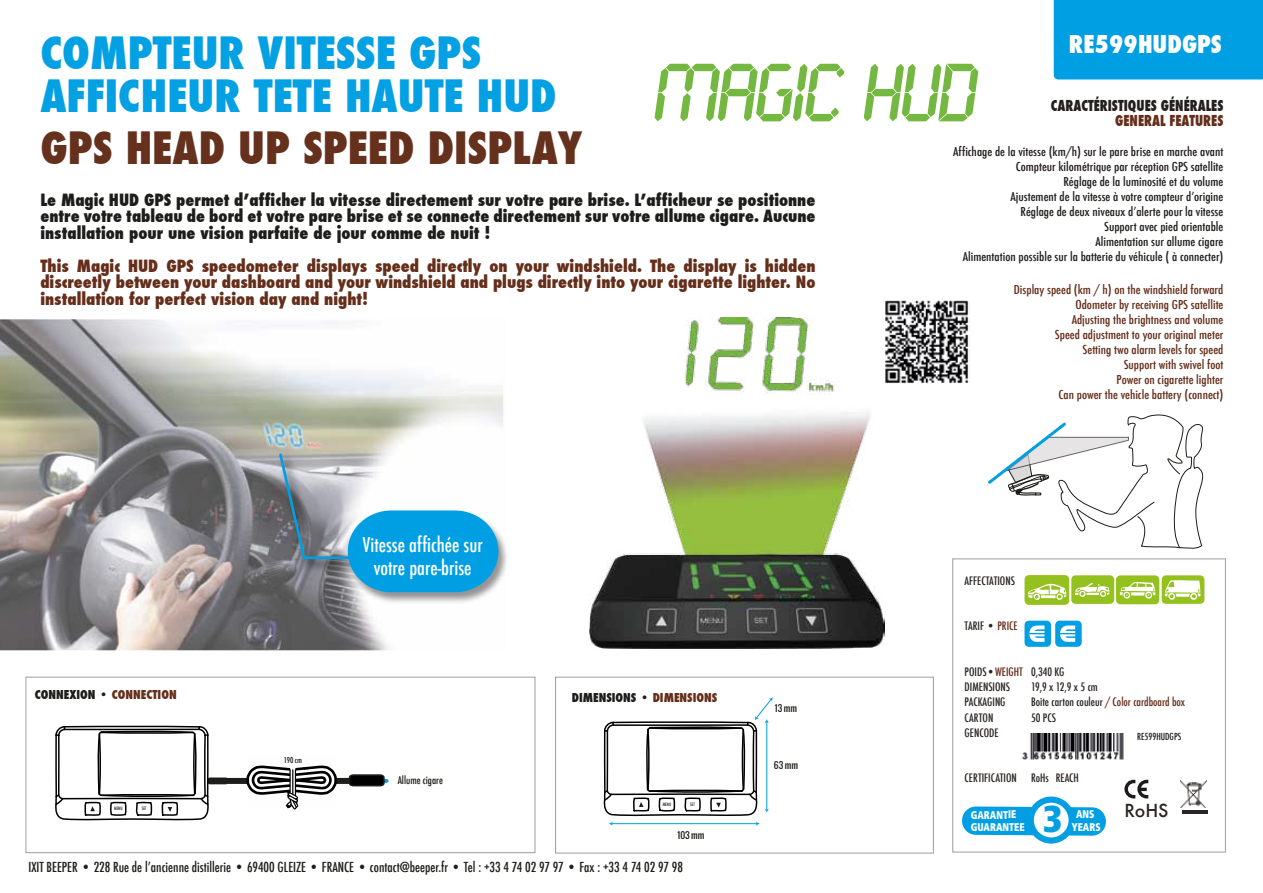
<style>
.page{position:relative;width:1263px;height:893px;background:#fff}
.page>*{position:absolute;margin:0;border:0;box-sizing:border-box;transform-origin:0 0}
.t1{font:72px "LCD Bold";color:#74b841}
.t2{font:800 condensed 43.5px/43.5px "Futura";color:#009fe3}
.t3{font:800 condensed 43.5px "Futura";color:#642e1a}
.t4{font:900 condensed 37.35px "Frutiger";color:#009fe3}
.t5{font:800 condensed 24px "Futura";color:#fff}
.t6{font:500 condensed 19.8px/23.9px "Futura";color:#fff;text-align:center}
.t7{font:500 17.55px "Futura";color:#2b2523}
.t8{font:800 condensed 16.5px/16.5px "Futura";color:#1d1d1b;text-align:justify}
.t9{font:800 condensed 16.5px/16.5px "Futura";color:#642e1a;text-align:justify}
.t10{font:800 condensed 14.7px "Futura";color:#241f1f;scale:.89 1}
.t11{font:800 condensed 14.7px "Futura";color:#642e1a;scale:.89 1}
.t12{font:500 condensed 13.5px "Futura";color:#1d1d1b}
.t13{font:500 condensed 12px/15px "Futura";color:#241f1f;text-align:right;scale:1.1 1}
.t14{font:500 condensed 12px/15px "Futura";color:#642e1a;text-align:right;scale:1.1 1}
.t15{font:800 condensed 12px "Futura";color:#1d1d1b}
.t16{font:500 condensed 11.4px/15.1px "Futura";color:#2b2523}
.t17{font:900 condensed 11.25px "Frutiger";color:#fff;scale:.86 1}
.t18{font:500 condensed 10.5px "Futura";color:#1d1d1b}
.t19{font:500 condensed 9.45px "Futura";color:#1d1d1b}
.t20{font:9px "Oswald";color:#1d1d1b}
.t21{font:500 condensed 7.95px "Futura";color:#1d1d1b}
.t22{font:500 condensed 4.5px "Futura";color:#1d1d1b}
.s1{color:#642e1a}
</style>
<div class="page">
<img style="left:0;top:319px;width:503px;height:331px">
<div style="left:1054px;top:0;width:209px;height:79px;background:#009fe3"></div>
<div style="left:555px;top:677px;width:378px;height:176px;border:1px solid #9d9d9c"></div>
<div style="left:26px;top:677px;width:509px;height:176px;border:1px solid #9d9d9c"></div>
<img style="left:1022px;top:733px;width:102px;height:27px">
<img style="left:1181px;top:780px;width:26px;height:27px">
<svg style="left:1124px;top:780px;width:24px;height:18px"></svg>
<hr style="left:1182px;top:810px;width:25px;height:3px;background:#2b2523">
<svg style="left:962px;top:806px;width:144px;height:30px;background:#1daae6"></svg>
<svg style="left:1031px;top:799px;width:41px;height:42px"></svg>
<div style="left:1027px;top:796px;width:48px;height:48px;border:6px solid #009fe3;border-radius:50%"></div>
<div style="left:1024px;top:621px;width:27px;height:26px;background:#009fe3;border-radius:4px"></div>
<svg style="left:1029px;top:625px;width:15px;height:17px"></svg>
<div style="left:1055px;top:621px;width:27px;height:26px;background:#009fe3;border-radius:4px"></div>
<svg style="left:1060px;top:625px;width:15px;height:17px"></svg>
<div style="left:1162px;top:575px;width:42px;height:29px;background:#95c11f;border-radius:4px"></div>
<svg style="left:1164px;top:580px;width:37px;height:20px"></svg>
<div style="left:1024px;top:575px;width:45px;height:30px;background:#95c11f;border-radius:4px"></div>
<svg style="left:1028px;top:584px;width:38px;height:16px"></svg>
<div style="left:1116px;top:575px;width:43px;height:29px;background:#95c11f;border-radius:4px"></div>
<svg style="left:1120px;top:582px;width:36px;height:17px"></svg>
<div style="left:1071px;top:575px;width:43px;height:29px;background:#95c11f;border-radius:4px"></div>
<svg style="left:1075px;top:583px;width:35px;height:14px"></svg>
<div style="left:952px;top:559px;width:273px;height:293px;border:1px solid #9d9d9c"></div>
<div style="left:208px;top:778px;width:20px;height:6px;background:#1d1d1b;border-radius:3px"></div>
<div style="left:207px;top:777px;width:22px;height:7px;border:2px solid #1d1d1b;border-radius:3px"></div>
<div style="left:227px;top:778px;width:135px;height:6px;background:#1d1d1b"></div>
<svg style="left:244px;top:765px;width:93px;height:45px"></svg>
<svg style="left:348px;top:774px;width:40px;height:13px"></svg>
<svg style="left:55px;top:725px;width:155px;height:96px"></svg>
<svg style="left:603px;top:697px;width:170px;height:129px"></svg>
<img style="left:885px;top:300px;width:84px;height:84px">
<img style="left:589px;top:317px;width:295px;height:331px">
<img style="left:273px;top:447px;width:185px;height:129px">
<img style="left:343px;top:508px;width:164px;height:99px">
<svg style="left:279px;top:453px;width:220px;height:140px"></svg>
<svg style="left:988px;top:414px;width:216px;height:135px"></svg>
<h3 class="t5" style="left:1069px;top:27px;width:154px">RE599HUDGPS</h3>
<h2 class="t2" style="left:40px;top:31px;width:518px">COMPTEUR VITESSE GPS<br>AFFICHEUR TETE HAUTE HUD</h2>
<h2 class="t3" style="left:40px;top:119px;width:544px">GPS HEAD UP SPEED DISPLAY</h2>
<h1 class="t1" style="left:656px;top:54px;width:323px">MAGIC HUD</h1>
<p class="t10" style="left:1051px;top:95px;width:195px">CARACTÉRISTIQUES GÉNÉRALES</p>
<p class="t11" style="left:1115px;top:110px;width:123px">GENERAL FEATURES</p>
<p class="t13" style="left:953px;top:144px;width:247px">Affichage de la vitesse (km/h) sur le pare brise en marche avant Compteur kilométrique par réception GPS satellite<br>Réglage de la luminosité et du volume<br>Ajustement de la vitesse à votre compteur dʼorigine<br>Réglage de deux niveaux dʼalerte pour la vitesse<br>Support avec pied orientable<br>Alimentation sur allume cigare<br>Alimentation possible sur la batterie du véhicule ( à connecter)</p>
<p class="t14" style="left:1014px;top:282px;width:192px">Display speed (km / h) on the windshield forward Odometer by receiving GPS satellite<br>Adjusting the brightness and volume<br>Speed adjustment to your original meter<br>Setting two alarm levels for speed<br>Support with swivel foot<br>Power on cigarette lighter<br>Can power the vehicle battery (connect)</p>
<p class="t8" style="left:40px;top:192px;width:777px">Le Magic HUD GPS permet dʼafficher la vitesse directement sur votre pare brise. Lʼafficheur se positionne entre votre tableau de bord et votre pare brise et se connecte directement sur votre allume cigare. Aucune installation pour une vision parfaite de jour comme de nuit !</p>
<p class="t9" style="left:40px;top:258px;width:777px">This Magic HUD GPS speedometer displays speed directly on your windshield. The display is hidden discreetly between your dashboard and your windshield and plugs directly into your cigarette lighter. No installation for perfect vision day and night!</p>
<h3 class="t6" style="left:363px;top:532px;width:121px">Vitesse affichée sur votre pare-brise</h3>
<p class="t15" style="left:35px;top:687px;width:143px">CONNEXION • <span class="s1">CONNECTION</span></p>
<p class="t15" style="left:572px;top:690px;width:147px">DIMENSIONS • <span class="s1">DIMENSIONS</span></p>
<p class="t22" style="left:114px;top:806px;width:10px">MENU</p>
<p class="t22" style="left:142px;top:806px;width:6px">SET</p>
<p class="t21" style="left:284px;top:755px;width:20px">190 cm</p>
<p class="t18" style="left:398px;top:773px;width:47px">Allume cigare</p>
<p class="t22" style="left:663px;top:802px;width:10px">MENU</p>
<p class="t22" style="left:690px;top:802px;width:6px">SET</p>
<p class="t20" style="left:677px;top:828px;width:28px">103 MM</p>
<p class="t12" style="left:28px;top:859px;width:656px">IXIT BEEPER • 228 Rue de lʼancienne distillerie • 69400 GLEIZE • FRANCE • contact@beeper.fr • Tel : +33 4 74 02 97 97 • Fax : +33 4 74 02 97 98</p>
<p class="t20" style="left:775px;top:702px;width:24px">13 MM</p>
<p class="t20" style="left:774px;top:758px;width:26px">63 MM</p>
<p class="t16" style="left:965px;top:573px;width:52px">AFFECTATIONS</p>
<p class="t16" style="left:965px;top:619px;width:55px">TARIF • <span class="s1">PRICE</span></p>
<p class="t16" style="left:965px;top:664px;width:101px">POIDS•<span class="s1">WEIGHT</span> 0,340 KG<br>DIMENSIONS</p>
<p class="t16" style="left:1031px;top:679px;width:68px">19,9 x 12,9 x 5 cm</p>
<p class="t16" style="left:965px;top:695px;width:42px">PACKAGING</p>
<p class="t16" style="left:1031px;top:695px;width:156px">Boite carton couleur <span class="s1">/ Color cardboard box</span></p>
<p class="t16" style="left:965px;top:710px;width:30px">CARTON</p>
<p class="t16" style="left:1031px;top:710px;width:26px">50 PCS</p>
<p class="t16" style="left:965px;top:725px;width:35px">GENCODE</p>
<p class="t16" style="left:965px;top:770px;width:54px">CERTIFICATION</p>
<p class="t16" style="left:1031px;top:770px;width:49px">RoHs REACH</p>
<h3 class="t7" style="left:1124px;top:798px;width:45px">RoHS</h3>
<p class="t19" style="left:1137px;top:730px;width:46px">RE599HUDGPS</p>
<h3 class="t4" style="left:1043px;top:796px;width:21px">3</h3>
<p class="t17" style="left:971px;top:808px;width:54px">GARANTIE</p>
<p class="t17" style="left:1076px;top:808px;width:23px">ANS</p>
<p class="t17" style="left:971px;top:820px;width:64px">GUARANTEE</p>
<p class="t17" style="left:1072px;top:820px;width:35px">YEARS</p>
</div>
